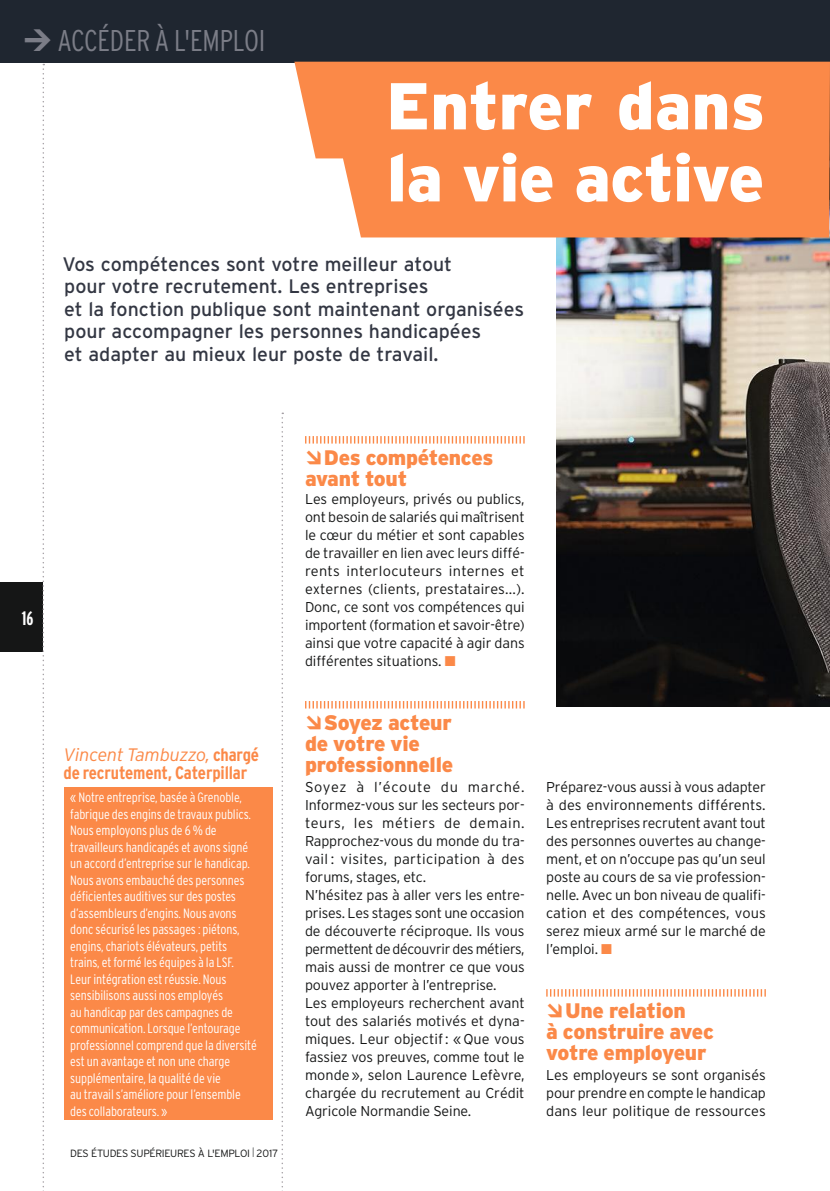
<style>
.page{position:relative;width:830px;height:1191px;background:#fff}
.page>*{position:absolute;margin:0;border:0;box-sizing:border-box;transform-origin:0 0}
.t1{font:900 66px/72px "Interstate";letter-spacing:-.01em;color:#fff}
.t2{font:300 condensed 30px "Interstate";letter-spacing:-.01em;color:#7b7d87}
.t3{font:900 21px/21px "Interstate";letter-spacing:-.015em;color:#fb8948}
.t4{font:19.5px/22.5px "Interstate";color:#333743}
.t5{font:700 extra-condensed 19.5px "Interstate";color:#fff}
.t6{font:700 condensed 18px/18px "Interstate";letter-spacing:-.01em;color:#fb8948}
.t7{font:300 14.25px/18px "Interstate";letter-spacing:-.01em;color:#151616;text-align:justify}
.t8{font:300 condensed 13.5px/16.5px "Interstate";letter-spacing:-.01em;color:#fff}
.t9{font:300 10.5px "Interstate";letter-spacing:-.03em;color:#151616}
.s1{font-weight:300;font-style:italic;font-stretch:normal}
.s2{font-size:13.5px}
.s3{color:#fb8948}
</style>
<div class="page">
<img style="left:556px;top:237px;width:273px;height:469px">
<div style="left:0;top:0;width:829px;height:62px;background:#1f2630"></div>
<div style="left:0;top:583px;width:43px;height:69px;background:#151616"></div>
<div style="left:294px;top:62px;width:535px;height:175px;background:#fb8948"></div>
<svg style="left:281px;top:412px;width:2px;height:779px"></svg>
<svg style="left:305px;top:436px;width:219px;height:7px"></svg>
<svg style="left:305px;top:701px;width:219px;height:7px"></svg>
<svg style="left:546px;top:989px;width:219px;height:7px"></svg>
<svg style="left:43px;top:64px;width:1px;height:1127px"></svg>
<div style="left:64px;top:787px;width:208px;height:333px;background:#fb8948"></div>
<p class="t2" style="left:57px;top:23px;width:209px">ACCÉDER À L'EMPLOI</p>
<p class="t1" style="left:386px;top:75px;width:380px">Entrer dans la vie active</p>
<p class="t4" style="left:62px;top:254px;width:463px">Vos compétences sont votre meilleur atout<br>pour votre recrutement. Les entreprises<br>et la fonction publique sont maintenant organisées pour accompagner les personnes handicapées<br>et adapter au mieux leur poste de travail.</p>
<p class="t5" style="left:22px;top:607px;width:13px">16</p>
<p class="t6" style="left:63px;top:747px;width:197px"><span class="s1">Vincent Tambuzzo,</span> chargé de recrutement, Caterpillar</p>
<p class="t8" style="left:70px;top:790px;width:188px">« Notre entreprise, basée à Grenoble, fabrique des engins de travaux publics.<br>Nous employons plus de 6 % de travailleurs handicapés et avons signé un accord d’entreprise sur le handicap.<br>Nous avons embauché des personnes déficientes auditives sur des postes d’assembleurs d’engins. Nous avons donc sécurisé les passages : piétons, engins, chariots élévateurs, petits trains, et formé les équipes à la LSF.<br>Leur intégration est réussie. Nous sensibilisons aussi nos employés<br>au handicap par des campagnes de communication. Lorsque l’entourage professionnel comprend que la diversité est un avantage et non une charge supplémentaire, la qualité de vie<br>au travail s’améliore pour l’ensemble des collaborateurs. »</p>
<p class="t9" style="left:70px;top:1146px;width:210px">DES ÉTUDES SUPÉRIEURES À L'EMPLOI <span class="s2">l</span> 2017</p>
<p class="t3" style="left:305px;top:448px;width:190px;text-indent:19px">Des compétences avant tout</p>
<p class="t7" style="left:305px;top:491px;width:221px">Les employeurs, privés ou publics, ont besoin de salariés qui maîtrisent le cœur du métier et sont capables de travailler en lien avec leurs diffé&shy;rents interlocuteurs internes et externes (clients, prestataires...).<br>Donc, ce sont vos compétences qui importent (formation et savoir-être) ainsi que votre capacité à agir dans différentes situations. <span class="s3">■</span></p>
<p class="t3" style="left:305px;top:713px;width:149px;text-indent:19px">Soyez acteur de votre vie professionnelle</p>
<p class="t7" style="left:305px;top:779px;width:221px;text-align:left">Soyez à l’écoute du marché.<br>Informez-vous sur les secteurs por&shy;teurs, les métiers de demain.<br>Rapprochez-vous du monde du tra&shy;vail : visites, participation à des forums, stages, etc.<br>N’hésitez pas à aller vers les entre&shy;prises. Les stages sont une occasion de découverte réciproque. Ils vous permettent de découvrir des métiers, mais aussi de montrer ce que vous pouvez apporter à l’entreprise.<br>Les employeurs recherchent avant tout des salariés motivés et dyna&shy;miques. Leur objectif: «Que vous fassiez vos preuves, comme tout le monde», selon Laurence Lefèvre, chargée du recrutement au Crédit<br>Agricole Normandie Seine.</p>
<p class="t7" style="left:546px;top:779px;width:221px">Préparez-vous aussi à vous adapter à des environnements différents.<br>Les entreprises recrutent avant tout des personnes ouvertes au change&shy;ment, et on n’occupe pas qu’un seul poste au cours de sa vie profession&shy;nelle. Avec un bon niveau de qualifi&shy;cation et des compétences, vous serez mieux armé sur le marché de l’emploi. <span class="s3">■</span></p>
<p class="t3" style="left:546px;top:1001px;width:169px;text-align:center">Une relation<br>à construire avec votre employeur</p>
<p class="t7" style="left:546px;top:1067px;width:221px">Les employeurs se sont organisés pour prendre en compte le handicap dans leur politique de ressources</p>
</div>
